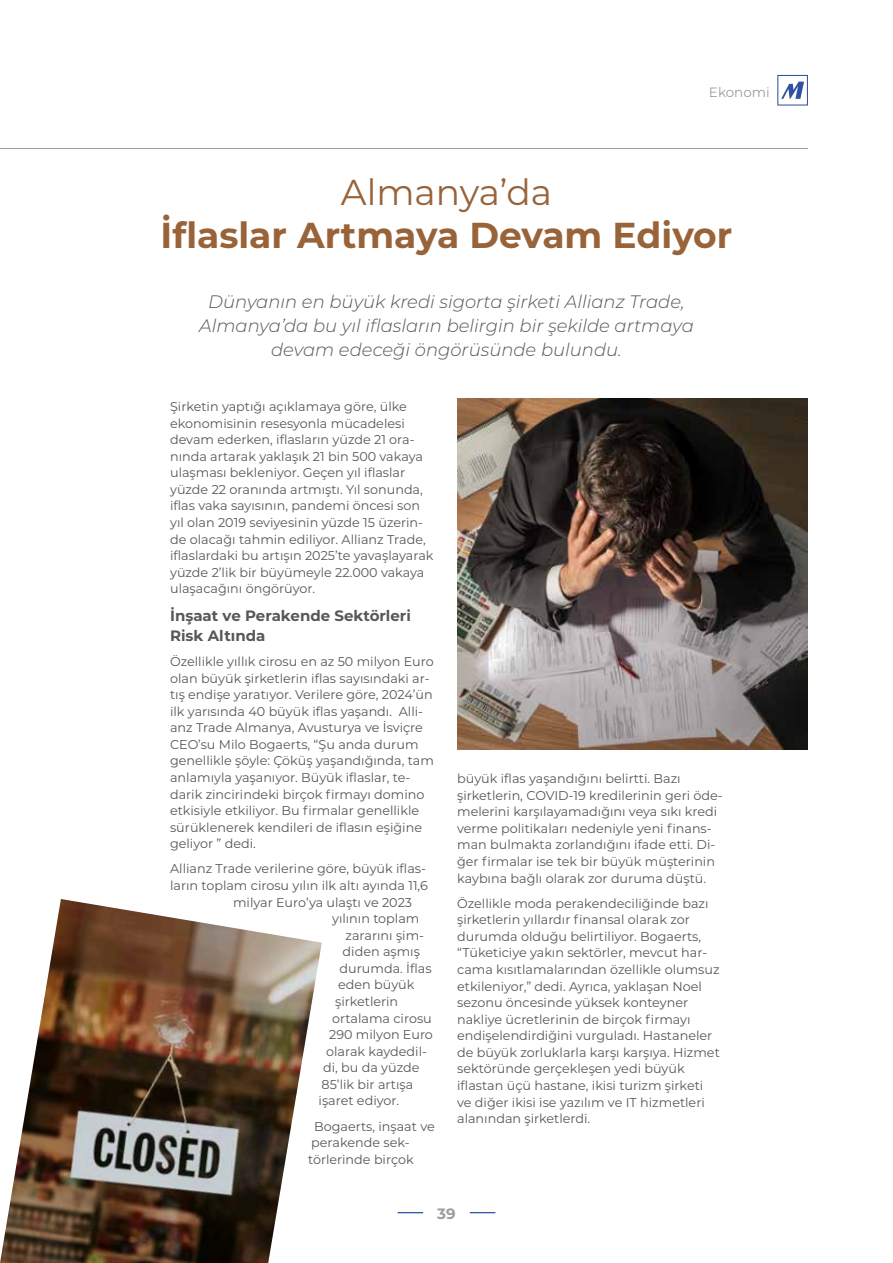
<style>
.page{position:relative;width:893px;height:1263px;background:#fff}
.page>*{position:absolute;margin:0;border:0;box-sizing:border-box;transform-origin:0 0}
.t1{font:700 36px "Montserrat";color:#986339}
.t2{font:36px "Montserrat";color:#986339}
.t3{font:italic 300 18px/24px "Montserrat";color:#575756;text-align:center}
.t4{font:700 15px/19.5px "Montserrat";color:#575756}
.t5{font:700 15px "Montserrat";color:#9d9d9c}
.t6{font:13.5px "Montserrat";color:#9d9d9c}
.t7{font:12.75px/16.6px "Montserrat";color:#575756}
</style>
<div class="page">
<img style="left:0;top:899px;width:322px;height:364px">
<img style="left:457px;top:399px;width:351px;height:350px">
<svg style="left:470px;top:1212px;width:25px;height:1px"></svg>
<svg style="left:398px;top:1212px;width:25px;height:1px"></svg>
<svg style="left:777px;top:75px;width:31px;height:31px"></svg>
<hr style="left:0;top:148px;width:808px;height:1px;background:#9d9d9c">
<p class="t6" style="left:709px;top:83px;width:62px">Ekonomi</p>
<h1 class="t2" style="left:341px;top:167px;width:213px">Almanya’da</h1>
<h1 class="t1" style="left:161px;top:209px;width:573px">İflaslar Artmaya Devam Ediyor</h1>
<h2 class="t3" style="left:199px;top:289px;width:496px">Dünyanın en büyük kredi sigorta şirketi Allianz Trade,<br>Almanya’da bu yıl iflasların belirgin bir şekilde artmaya devam edeceği öngörüsünde bulundu.</h2>
<p class="t7" style="left:170px;top:398px;width:265px">Şirketin yaptığı açıklamaya göre, ülke ekonomisinin resesyonla mücadelesi devam ederken, iflasların yüzde 21 ora&shy;nında artarak yaklaşık 21 bin 500 vakaya ulaşması bekleniyor. Geçen yıl iflaslar yüzde 22 oranında artmıştı. Yıl sonunda, iflas vaka sayısının, pandemi öncesi son yıl olan 2019 seviyesinin yüzde 15 üzerin&shy;de olacağı tahmin ediliyor. Allianz Trade, iflaslardaki bu artışın 2025’te yavaşlayarak yüzde 2’lik bir büyümeyle 22.000 vakaya ulaşacağını öngörüyor.</p>
<p class="t4" style="left:170px;top:605px;width:242px">İnşaat ve Perakende Sektörleri<br>Risk Altında</p>
<p class="t7" style="left:170px;top:653px;width:265px">Özellikle yıllık cirosu en az 50 milyon Euro olan büyük şirketlerin iflas sayısındaki ar&shy;tış endişe yaratıyor. Verilere göre, 2024’ün ilk yarısında 40 büyük iflas yaşandı. Alli&shy;anz Trade Almanya, Avusturya ve İsviçre CEO’su Milo Bogaerts, “Şu anda durum genellikle şöyle: Çöküş yaşandığında, tam anlamıyla yaşanıyor. Büyük iflaslar, te&shy;darik zincirindeki birçok firmayı domino etkisiyle etkiliyor. Bu firmalar genellikle sürüklenerek kendileri de iflasın eşiğine geliyor ” dedi.</p>
<p class="t7" style="left:170px;top:860px;width:257px">Allianz Trade verilerine göre, büyük iflas-</p>
<p class="t7" style="left:170px;top:877px;width:259px">ların toplam cirosu yılın ilk altı ayında 11,6</p>
<p class="t7" style="left:233px;top:893px;width:180px">milyar Euro’ya ulaştı ve 2023</p>
<p class="t7" style="left:332px;top:910px;width:89px">yılının toplam</p>
<p class="t7" style="left:346px;top:926px;width:80px">zararını şim-</p>
<p class="t7" style="left:343px;top:943px;width:79px">diden aşmış</p>
<p class="t7" style="left:340px;top:959px;width:94px">durumda. İflas</p>
<p class="t7" style="left:338px;top:976px;width:78px">eden büyük</p>
<p class="t7" style="left:335px;top:993px;width:65px">şirketlerin</p>
<p class="t7" style="left:332px;top:1009px;width:101px">ortalama cirosu</p>
<p class="t7" style="left:329px;top:1026px;width:105px">290 milyon Euro</p>
<p class="t7" style="left:326px;top:1042px;width:102px">olarak kaydedil-</p>
<p class="t7" style="left:323px;top:1059px;width:98px">di, bu da yüzde</p>
<p class="t7" style="left:322px;top:1075px;width:93px">85’lik bir artışa</p>
<p class="t7" style="left:319px;top:1092px;width:82px">işaret ediyor.</p>
<p class="t7" style="left:308px;top:1117px;width:128px;text-indent:6px">Bogaerts, inşaat ve perakende sek&shy;törlerinde birçok</p>
<p class="t7" style="left:457px;top:770px;width:267px">büyük iflas yaşandığını belirtti. Bazı şirketlerin, COVID-19 kredilerinin geri öde&shy;melerini karşılayamadığını veya sıkı kredi verme politikaları nedeniyle yeni finans&shy;man bulmakta zorlandığını ifade etti. Di&shy;ğer firmalar ise tek bir büyük müşterinin kaybına bağlı olarak zor duruma düştü.</p>
<p class="t7" style="left:457px;top:894px;width:264px">Özellikle moda perakendeciliğinde bazı şirketlerin yıllardır finansal olarak zor durumda olduğu belirtiliyor. Bogaerts, “Tüketiciye yakın sektörler, mevcut har&shy;cama kısıtlamalarından özellikle olumsuz etkileniyor,” dedi. Ayrıca, yaklaşan Noel sezonu öncesinde yüksek konteyner nakliye ücretlerinin de birçok firmayı endişelendirdiğini vurguladı. Hastaneler de büyük zorluklarla karşı karşıya. Hizmet sektöründe gerçekleşen yedi büyük iflastan üçü hastane, ikisi turizm şirketi ve diğer ikisi ise yazılım ve IT hizmetleri alanından şirketlerdi.</p>
<p class="t5" style="left:437px;top:1202px;width:20px">39</p>
</div>
